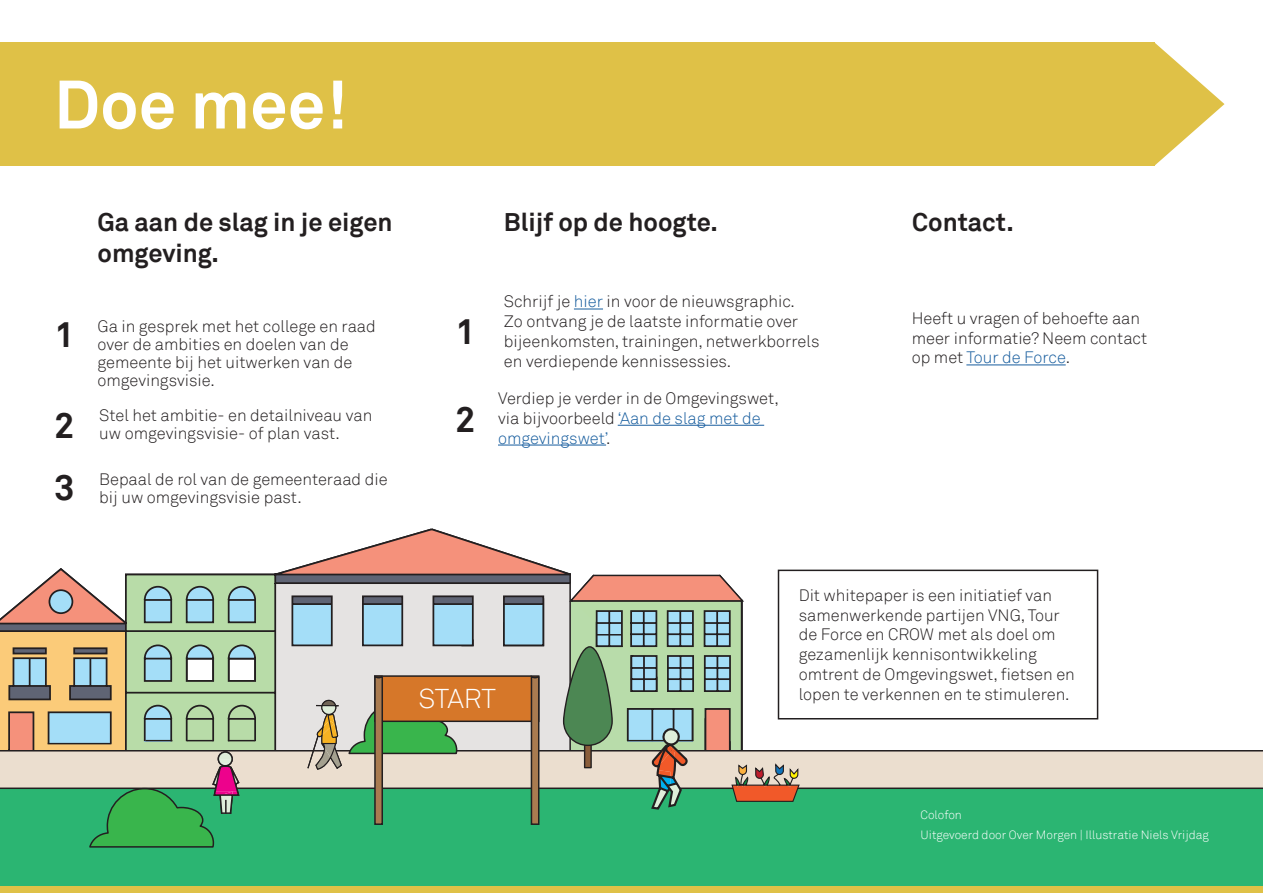
<style>
.page{position:relative;width:1263px;height:893px;background:#fff}
.page>*{position:absolute;margin:0;border:0;box-sizing:border-box;transform-origin:0 0}
.t1{font:700 67.5px "Akkurat";color:#fff}
.t2{font:700 36px "Akkurat";color:#231f20}
.t3{font:300 27.15px "Akkurat";letter-spacing:-.015em;color:#fff}
.t4{font:700 25.5px "Akkurat";color:#231f20}
.t5{font:300 16.5px/19.8px "Akkurat";color:#231f20}
.t6{font:300 16.5px "Akkurat";color:#175d9e}
.t7{font:300 12px "Akkurat";color:#fff}
.s1{color:#175d9e}
.s2{color:#231f20}
</style>
<div class="page">
<div style="left:0;top:789px;width:1263px;height:98px;background:#2bb572"></div>
<div style="left:800px;top:751px;width:463px;height:36px;background:#ebdecf"></div>
<hr style="left:0;top:750px;width:1263px;height:1px;background:#231f20">
<hr style="left:0;top:787px;width:1263px;height:2px;background:#231f20">
<div style="left:0;top:42px;width:1154px;height:124px;background:#dfc147"></div>
<svg style="left:1154px;top:42px;width:70px;height:124px"></svg>
<svg style="left:574px;top:309px;width:29px;height:1px"></svg>
<hr style="left:618px;top:425px;width:146px;height:1px;background:#175d9e">
<hr style="left:498px;top:445px;width:108px;height:1px;background:#175d9e">
<hr style="left:966px;top:365px;width:100px;height:1px;background:#175d9e">
<div style="left:0;top:887px;width:1263px;height:6px;background:#dfc147"></div>
<svg style="left:0;top:529px;width:800px;height:319px"></svg>
<div style="left:778px;top:570px;width:319px;height:149px;background:#fff"></div>
<div style="left:778px;top:570px;width:320px;height:149px;border:2px solid #231f20"></div>
<p class="t1" style="left:54px;top:62px;width:295px">Doe mee!</p>
<p class="t4" style="left:98px;top:206px;width:297px">Ga aan de slag in je eigen</p>
<p class="t4" style="left:504px;top:206px;width:215px">Blijf op de hoogte.</p>
<p class="t4" style="left:912px;top:206px;width:103px">Contact.</p>
<p class="t4" style="left:98px;top:237px;width:123px">omgeving.</p>
<p class="t2" style="left:54px;top:311px;width:22px">1</p>
<p class="t5" style="left:97px;top:317px;width:280px">Ga in gesprek met het college en raad</p>
<p class="t5" style="left:97px;top:335px;width:253px">over de ambities en doelen van de</p>
<p class="t5" style="left:97px;top:353px;width:256px">gemeente bij het uitwerken van de</p>
<p class="t5" style="left:97px;top:371px;width:119px">omgevingsvisie.</p>
<p class="t2" style="left:54px;top:403px;width:22px">2</p>
<p class="t5" style="left:99px;top:406px;width:275px">Stel het ambitie- en detailniveau van</p>
<p class="t5" style="left:99px;top:424px;width:242px">uw omgevingsvisie- of plan vast.</p>
<p class="t2" style="left:54px;top:464px;width:22px">3</p>
<p class="t5" style="left:99px;top:470px;width:290px">Bepaal de rol van de gemeenteraad die</p>
<p class="t5" style="left:99px;top:488px;width:204px">bij uw omgevingsvisie past.</p>
<p class="t2" style="left:455px;top:309px;width:22px">1</p>
<p class="t2" style="left:455px;top:396px;width:22px">2</p>
<p class="t5" style="left:504px;top:292px;width:317px">Schrijf je <span class="s1">hier</span> in voor de nieuwsgraphic.<br>Zo ontvang je de laatste informatie over bijeenkomsten, trainingen, netwerkborrels en verdiepende kennissessies.</p>
<p class="t5" style="left:498px;top:389px;width:282px">Verdiep je verder in de Omgevingswet, via bijvoorbeeld <span class="s1">‘Aan de slag met de omgevingswet’</span>.</p>
<p class="t5" style="left:912px;top:308px;width:230px">Heeft u vragen of behoefte aan</p>
<p class="t5" style="left:912px;top:328px;width:237px">meer informatie? Neem contact</p>
<p class="t6" style="left:912px;top:348px;width:160px"><span class="s2">op met</span> Tour de Force<span class="s2">.</span></p>
<p class="t3" style="left:418px;top:682px;width:79px">START</p>
<p class="t5" style="left:799px;top:585px;width:278px">Dit whitepaper is een initiatief van samenwerkende partijen VNG, Tour de Force en CROW met als doel om gezamenlijk kennisontwikkeling omtrent de Omgevingswet, fietsen en lopen te verkennen en te stimuleren.</p>
<p class="t7" style="left:920px;top:808px;width:43px">Colofon</p>
<p class="t7" style="left:920px;top:828px;width:290px">Uitgevoerd door Over Morgen | Illustratie Niels Vrijdag</p>
</div>
